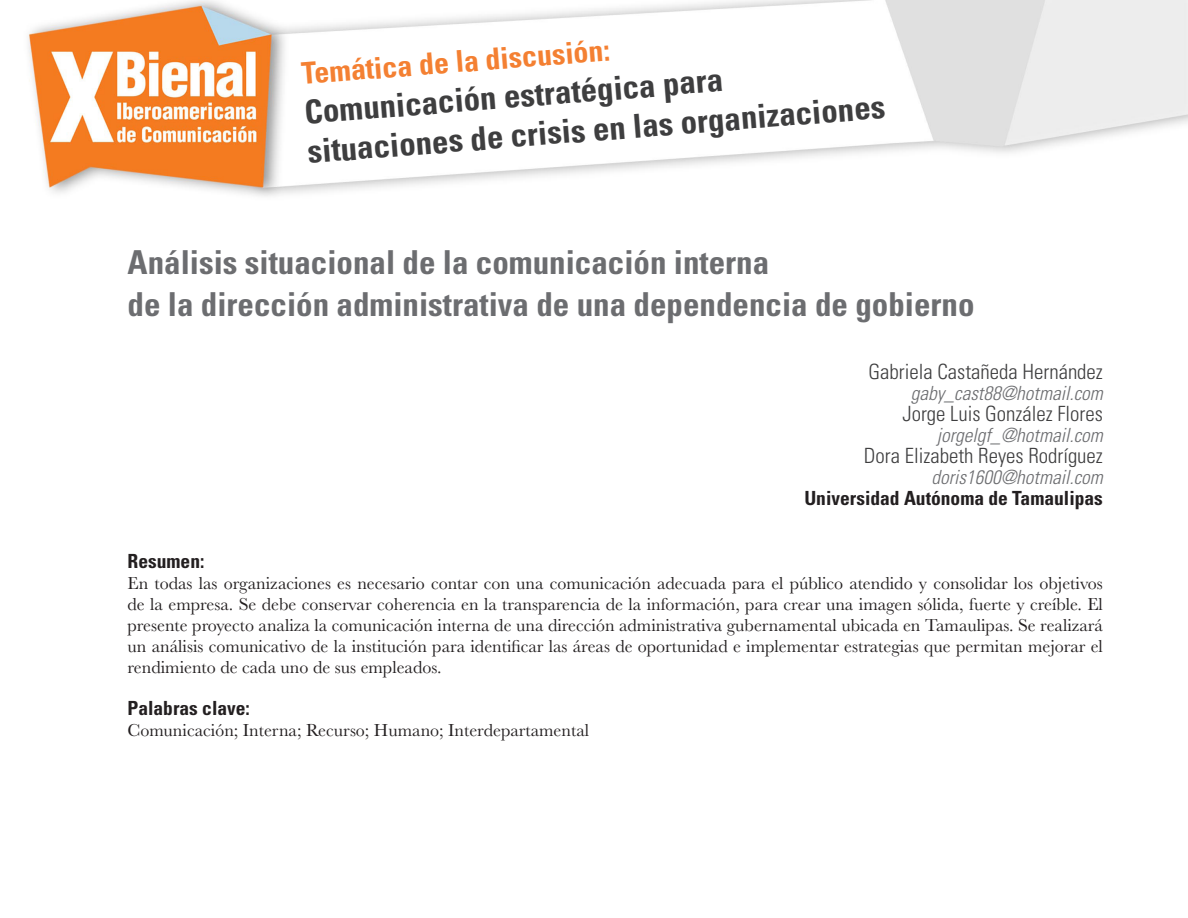
<style>
.page{position:relative;width:1188px;height:918px;background:#fff}
.page>*{position:absolute;margin:0;border:0;box-sizing:border-box;transform-origin:0 0}
.todo{font:700 condensed 33px "Univers";color:#6c6d70}
.todo-2{font:700 condensed 33px "Univers";color:#3e3e3f}
.todo-3{font:700 condensed 30px "Univers";color:#f48032}
.todo-4{font:300 condensed 21px "Univers";color:#3e3e3f}
.todo-5{font:italic 300 condensed 19.5px "Univers";color:#6c6d70}
.todo-6{font:700 condensed 19.5px "Univers";color:#231f20}
.todo-7{font:18px/21px "Baskerville";color:#231f20;text-align:justify}
</style>
<div class="page">
<img style="left:28px;top:0;width:1160px;height:196px">
<p class="todo-3" style="left:300px;top:57px;width:311px;rotate:-5deg">Temática de la discusión:</p>
<p class="todo-2" style="left:303px;top:90px;width:421px;rotate:-4deg">Comunicación estratégica para</p>
<p class="todo-2" style="left:306px;top:129px;width:581px;rotate:-4deg">situaciones de crisis en las organizaciones</p>
<p class="todo" style="left:128px;top:242px;width:643px">Análisis situacional de la comunicación interna</p>
<p class="todo" style="left:128px;top:284px;width:848px">de la dirección administrativa de una dependencia de gobierno</p>
<p class="todo-4" style="left:869px;top:359px;width:236px">Gabriela Castañeda Hernández</p>
<p class="todo-5" style="left:911px;top:382px;width:194px">gaby_cast88@hotmail.com</p>
<p class="todo-4" style="left:902px;top:401px;width:202px">Jorge Luis González Flores</p>
<p class="todo-5" style="left:937px;top:424px;width:168px">jorgelgf_@hotmail.com</p>
<p class="todo-4" style="left:864px;top:443px;width:241px">Dora Elizabeth Reyes Rodríguez</p>
<p class="todo-5" style="left:931px;top:466px;width:173px">doris1600@hotmail.com</p>
<p class="todo-6" style="left:804px;top:486px;width:300px">Universidad Autónoma de Tamaulipas</p>
<p class="todo-6" style="left:128px;top:549px;width:78px">Resumen:</p>
<p class="todo-7" style="left:128px;top:573px;width:977px">En todas las organizaciones es necesario contar con una comunicación adecuada para el público atendido y consolidar los objetivos de la empresa. Se debe conservar coherencia en la transparencia de la información, para crear una imagen sólida, fuerte y creíble. El presente proyecto analiza la comunicación interna de una dirección administrativa gubernamental ubicada en Tamaulipas. Se realizará un análisis comunicativo de la institución para identificar las áreas de oportunidad e implementar estrategias que permitan mejorar el rendimiento de cada uno de sus empleados.</p>
<p class="todo-6" style="left:128px;top:696px;width:124px">Palabras clave:</p>
<p class="todo-7" style="left:128px;top:720px;width:463px">Comunicación; Interna; Recurso; Humano; Interdepartamental</p>
</div>
